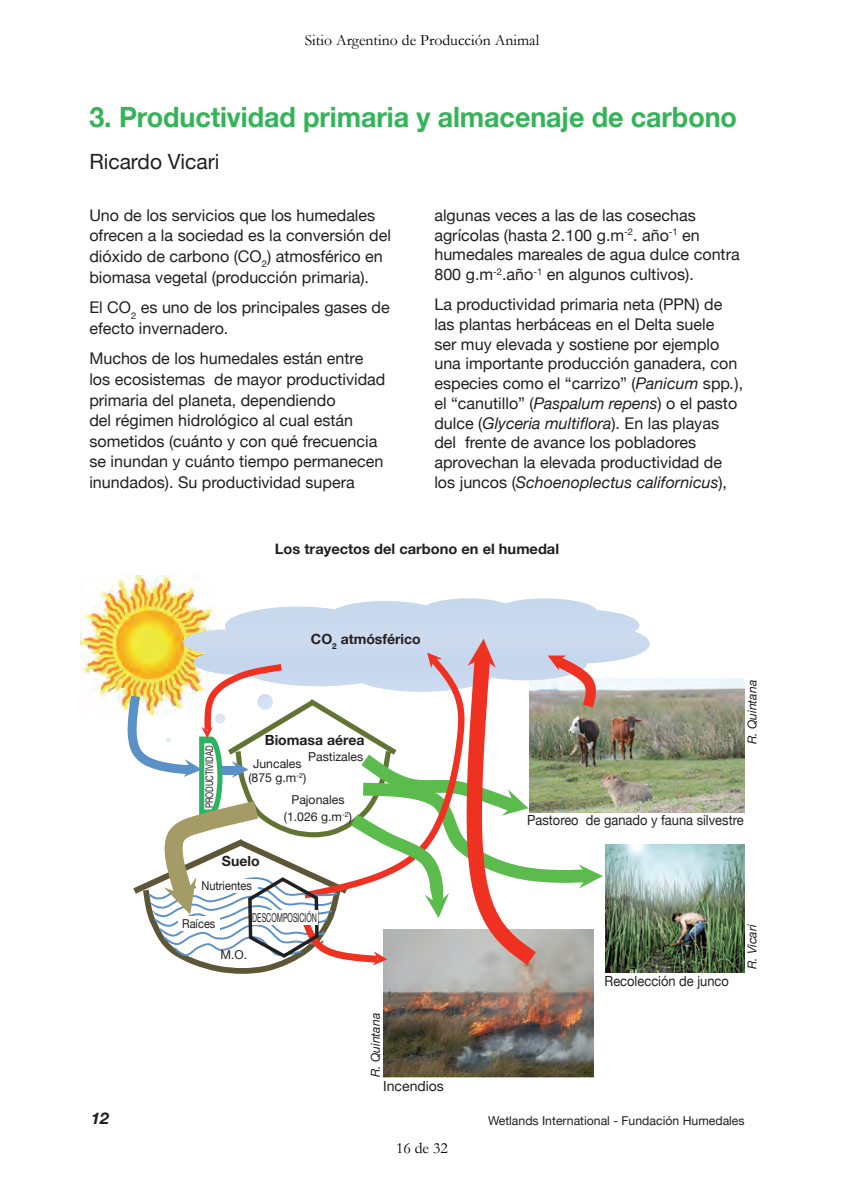
<style>
.page{position:relative;width:844px;height:1191px;background:#fff}
.page>*{position:absolute;margin:0;border:0;box-sizing:border-box;transform-origin:0 0}
.t1{font:700 28px "Helvetica Neue";letter-spacing:-.005em;color:#32b457;scale:.96 1}
.t2{font:21px "Helvetica Neue";color:#231f20}
.t3{font:16.1px/19.8px "Helvetica Neue";color:#231f20}
.t4{font:italic 700 16.1px "Helvetica Neue";color:#231f20}
.t5{font:15.75px "Garamond";color:#000}
.t6{font:700 14.35px "Helvetica Neue";color:#231f20}
.t7{font:14px "Helvetica Neue";color:#231f20;scale:.92 1}
.t8{font:700 14px "Helvetica Neue";color:#231f20}
.t9{font:14px "Helvetica Neue";color:#231f20}
.t10{font:12.25px/14.7px "Helvetica Neue";color:#231f20;text-align:center}
.t11{font:italic 12.25px "Helvetica Neue";letter-spacing:-.005em;color:#231f20}
.t12{font:12.25px "Helvetica Neue";color:#231f20;scale:.9 1}
.t13{font:12.25px "Helvetica Neue";color:#231f20;scale:.58 1}
.t14{font:10.5px "Helvetica Neue";color:#231f20;scale:.75 1}
.s1{font-style:italic}
</style>
<div class="page">
<img style="left:80px;top:576px;width:119px;height:138px">
<img style="left:605px;top:845px;width:139px;height:127px">
<img style="left:602px;top:678px;width:142px;height:134px">
<img style="left:176px;top:596px;width:483px;height:98px">
<img style="left:383px;top:973px;width:210px;height:104px">
<svg style="left:127px;top:639px;width:475px;height:334px"></svg>
<p class="t5" style="left:304px;top:30px;width:236px">Sitio Argentino de Producción Animal</p>
<h1 class="t1" style="left:89px;top:99px;width:676px">3. Productividad primaria y almacenaje de carbono</h1>
<h2 class="t2" style="left:89px;top:149px;width:131px">Ricardo Vicari</h2>
<p class="t3" style="left:89px;top:204px;width:303px;line-height:20.7px">Uno de los servicios que los humedales ofrecen a la sociedad es la conversión del dióxido de carbono (CO<sub>2</sub>) atmosférico en biomasa vegetal (producción primaria).</p>
<p class="t3" style="left:89px;top:297px;width:302px;line-height:20.7px">El CO<sub>2</sub> es uno de los principales gases de efecto invernadero.</p>
<p class="t3" style="left:89px;top:348px;width:297px;line-height:20.7px">Muchos de los humedales están entre los ecosistemas de mayor productividad primaria del planeta, dependiendo<br>del régimen hidrológico al cual están sometidos (cuánto y con qué frecuencia se inundan y cuánto tiempo permanecen inundados). Su productividad supera</p>
<p class="t3" style="left:434px;top:205px;width:307px">algunas veces a las de las cosechas agrícolas (hasta 2.100 g.m<sup>-2</sup>. año<sup>-1</sup> en humedales mareales de agua dulce contra 800 g.m<sup>-2</sup>.año<sup>-1</sup> en algunos cultivos).</p>
<p class="t3" style="left:434px;top:294px;width:310px">La productividad primaria neta (PPN) de las plantas herbáceas en el Delta suele<br>ser muy elevada y sostiene por ejemplo una importante producción ganadera, con especies como el “carrizo” (<span class="s1">Panicum</span> spp<span class="s1">.</span>), el “canutillo” (<span class="s1">Paspalum repens</span>) o el pasto dulce (<span class="s1">Glyceria multiflora</span>). En las playas del frente de avance los pobladores aprovechan la elevada productividad de los juncos (<span class="s1">Schoenoplectus californicus</span>),</p>
<p class="t6" style="left:275px;top:540px;width:286px">Los trayectos del carbono en el humedal</p>
<p class="t8" style="left:311px;top:630px;width:111px">CO<sub>2</sub> atmósférico</p>
<p class="t14" style="left:203px;top:808px;width:84px;rotate:-90deg">PRODUCTividad</p>
<p class="t8" style="left:265px;top:731px;width:101px">Biomasa aérea</p>
<p class="t10" style="left:308px;top:749px;width:57px">Pastizales</p>
<p class="t10" style="left:248px;top:755px;width:59px">Juncales (875 g.m<sup>-2</sup>)</p>
<p class="t10" style="left:284px;top:791px;width:70px;line-height:16.8px">Pajonales (1.026 g.m<sup>-2</sup>)</p>
<p class="t8" style="left:222px;top:852px;width:39px">Suelo</p>
<p class="t12" style="left:201px;top:878px;width:58px">Nutrientes</p>
<p class="t12" style="left:182px;top:916px;width:38px">Raíces</p>
<p class="t13" style="left:252px;top:910px;width:18px">Descomposici</p>
<p class="t13" style="left:306px;top:910px;width:18px">ón</p>
<p class="t10" style="left:220px;top:946px;width:28px">M.O.</p>
<p class="t11" style="left:368px;top:1077px;width:66px;rotate:-90deg">R. Quintana</p>
<p class="t9" style="left:383px;top:1077px;width:62px">Incendios</p>
<p class="t11" style="left:744px;top:744px;width:66px;rotate:-90deg">R. Quintana</p>
<p class="t7" style="left:527px;top:811px;width:237px">Pastoreo de ganado y fauna silvestre</p>
<p class="t7" style="left:604px;top:972px;width:137px">Recolección de junco</p>
<p class="t11" style="left:744px;top:969px;width:47px;rotate:-90deg">R. Vicari</p>
<p class="t4" style="left:91px;top:1108px;width:19px">12</p>
<p class="t10" style="left:488px;top:1113px;width:258px">Wetlands International - Fundación Humedales</p>
<p class="t5" style="left:396px;top:1137px;width:53px">16 de 32</p>
</div>
